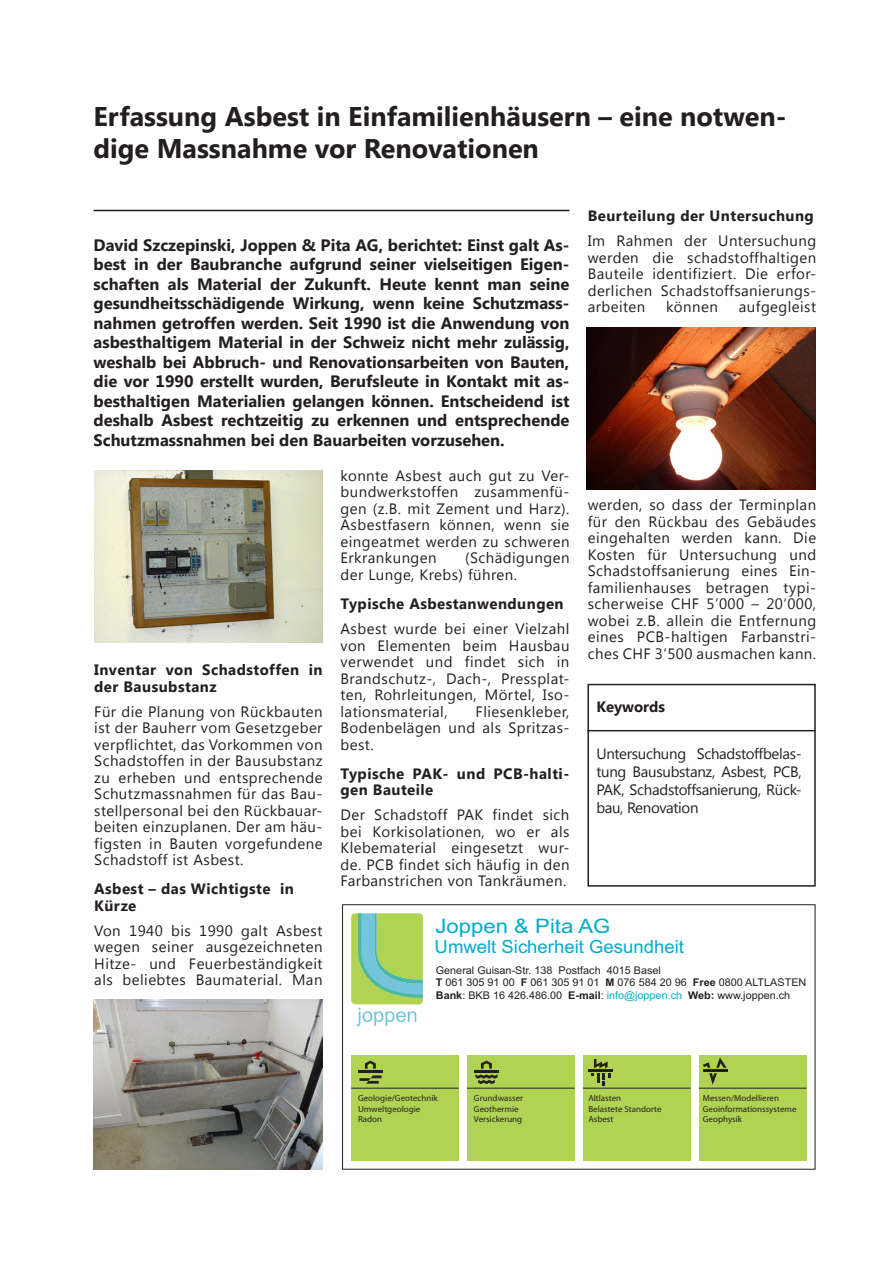
<style>
.page{position:relative;width:893px;height:1263px;background:#fff}
.page>*{position:absolute;margin:0;border:0;box-sizing:border-box;transform-origin:0 0}
.t1{font:700 27px/32.4px "Segoe UI";color:#231f20}
.t2{font:19.95px "Arial";color:#00accc;scale:1.11 1}
.t3{font:18.15px "Arial";color:#00accc}
.t4{font:700 16.5px/19.5px "Segoe UI";color:#231f20;text-align:justify}
.t5{font:15px/16.5px "Segoe UI";letter-spacing:.03em;color:#231f20;text-align:justify}
.t6{font:700 15px/16.5px "Segoe UI";letter-spacing:.03em;color:#231f20}
.t7{font:700 15px "Segoe UI";color:#231f20}
.t8{font:10.65px/12.8px "Arial";color:#231f20}
.t9{font:8.85px/10.5px "Myriad Pro";color:#231f20}
.s1{font-weight:700}
.s2{color:#00accc}
</style>
<div class="page">
<div style="left:587px;top:684px;width:229px;height:203px;border:2px solid #231f20"></div>
<hr style="left:94px;top:210px;width:475px;height:1px;background:#231f20">
<div style="left:342px;top:904px;width:473px;height:265px;border:1px solid #231f20"></div>
<div style="left:467px;top:1055px;width:108px;height:106px;background:#b0d354"></div>
<div style="left:699px;top:1055px;width:107px;height:106px;background:#b0d354"></div>
<div style="left:351px;top:1055px;width:108px;height:106px;background:#b0d354"></div>
<div style="left:583px;top:1055px;width:107px;height:106px;background:#b0d354"></div>
<svg style="left:359px;top:1075px;width:22px;height:9px"></svg>
<hr style="left:358px;top:1070px;width:25px;height:3px;background:#231f20">
<svg style="left:365px;top:1060px;width:11px;height:9px"></svg>
<hr style="left:588px;top:1069px;width:25px;height:3px;background:#231f20">
<svg style="left:591px;top:1059px;width:19px;height:26px"></svg>
<hr style="left:703px;top:1069px;width:25px;height:3px;background:#231f20">
<svg style="left:703px;top:1057px;width:24px;height:28px"></svg>
<hr style="left:474px;top:1070px;width:25px;height:3px;background:#231f20">
<svg style="left:481px;top:1060px;width:11px;height:9px"></svg>
<svg style="left:475px;top:1075px;width:23px;height:9px"></svg>
<hr style="left:699px;top:1088px;width:107px;height:1px;background:#231f20">
<hr style="left:583px;top:1088px;width:107px;height:1px;background:#231f20">
<hr style="left:351px;top:1088px;width:108px;height:1px;background:#231f20">
<hr style="left:467px;top:1088px;width:108px;height:1px;background:#231f20">
<svg style="left:351px;top:913px;width:73px;height:113px"></svg>
<img style="left:94px;top:471px;width:228px;height:171px">
<hr style="left:587px;top:730px;width:229px;height:1px;background:#231f20">
<img style="left:94px;top:1000px;width:228px;height:169px">
<img style="left:587px;top:327px;width:228px;height:162px">
<p class="t1" style="left:94px;top:99px;width:695px">Erfassung Asbest in Einfamilienhäusern – eine notwen&shy;dige Massnahme vor Renovationen</p>
<p class="t4" style="left:94px;top:234px;width:477px">David Szczepinski, Joppen &amp; Pita AG, berichtet: Einst galt As&shy;best in der Baubranche aufgrund seiner vielseitigen Eigen&shy;schaften als Material der Zukunft. Heute kennt man seine gesundheitsschädigende Wirkung, wenn keine Schutzmass&shy;nahmen getroffen werden. Seit 1990 ist die Anwendung von asbesthaltigem Material in der Schweiz nicht mehr zulässig, weshalb bei Abbruch- und Renovationsarbeiten von Bauten, die vor 1990 erstellt wurden, Berufsleute in Kontakt mit as&shy;besthaltigen Materialien gelangen können. Entscheidend ist deshalb Asbest rechtzeitig zu erkennen und entsprechende Schutzmassnahmen bei den Bauarbeiten vorzusehen.</p>
<p class="t6" style="left:588px;top:207px;width:228px">Beurteilung der Untersuchung</p>
<p class="t5" style="left:588px;top:232px;width:230px">Im Rahmen der Untersuchung werden die schadstoffhaltigen Bauteile identifiziert. Die erfor&shy;derlichen Schadstoffsanierungs&shy;arbeiten</p>
<p class="t5" style="left:666px;top:298px;width:53px">können</p>
<p class="t5" style="left:739px;top:298px;width:79px">aufgegleist</p>
<p class="t6" style="left:94px;top:661px;width:230px">Inventar von Schadstoffen in der Bausubstanz</p>
<p class="t5" style="left:94px;top:702px;width:230px">Für die Planung von Rückbauten ist der Bauherr vom Gesetzgeber verpflichtet, das Vorkommen von Schadstoffen in der Bausubstanz zu erheben und entsprechende Schutzmassnahmen für das Bau&shy;stellpersonal bei den Rückbauar&shy;beiten einzuplanen. Der am häu&shy;figsten in Bauten vorgefundene Schadstoff ist Asbest.</p>
<p class="t6" style="left:94px;top:880px;width:201px">Asbest – das Wichtigste in<br>Kürze</p>
<p class="t5" style="left:94px;top:921px;width:230px">Von 1940 bis 1990 galt Asbest wegen seiner ausgezeichneten Hitze- und Feuerbeständigkeit als beliebtes Baumaterial. Man</p>
<p class="t5" style="left:340px;top:467px;width:230px">konnte Asbest auch gut zu Ver&shy;bundwerkstoffen zusammenfü&shy;gen (z.B. mit Zement und Harz).<br>Asbestfasern können, wenn sie eingeatmet werden zu schweren Erkrankungen</p>
<p class="t5" style="left:340px;top:549px;width:230px;text-indent:125px">(Schädigungen der Lunge, Krebs) führen.</p>
<p class="t6" style="left:340px;top:595px;width:225px">Typische Asbestanwendungen</p>
<p class="t5" style="left:340px;top:620px;width:230px">Asbest wurde bei einer Vielzahl von Elementen beim Hausbau verwendet und findet sich in Brandschutz-, Dach-, Pressplat&shy;ten, Rohrleitungen, Mörtel, Iso&shy;lationsmaterial,</p>
<p class="t5" style="left:340px;top:702px;width:230px;text-indent:135px">Fliesenkleber, Bodenbelägen und als Spritzas&shy;best.</p>
<p class="t6" style="left:340px;top:764px;width:230px">Typische PAK- und PCB-halti&shy;gen Bauteile</p>
<p class="t5" style="left:340px;top:806px;width:230px">Der Schadstoff PAK findet sich bei Korkisolationen, wo er als Klebematerial eingesetzt wur&shy;de. PCB findet sich häufig in den Farbanstrichen von Tankräumen.</p>
<p class="t5" style="left:588px;top:496px;width:230px">werden, so dass der Terminplan für den Rückbau des Gebäudes eingehalten werden kann. Die Kosten für Untersuchung und Schadstoffsanierung eines Ein&shy;familienhauses betragen typi&shy;scherweise CHF 5‘000 – 20‘000, wobei z.B. allein die Entfernung eines PCB-haltigen Farbanstri&shy;ches CHF 3‘500 ausmachen kann.</p>
<p class="t7" style="left:596px;top:695px;width:70px">Keywords</p>
<p class="t5" style="left:596px;top:744px;width:207px;line-height:18px">Untersuchung Schadstoffbelas&shy;tung Bausubstanz, Asbest, PCB, PAK, Schadstoffsanierung, Rück&shy;bau, Renovation</p>
<p class="t2" style="left:435px;top:912px;width:159px">Joppen &amp; Pita AG</p>
<p class="t3" style="left:435px;top:935px;width:251px">Umwelt Sicherheit Gesundheit</p>
<p class="t8" style="left:436px;top:964px;width:372px">General Guisan-Str. 138 Postfach 4015 Basel<br><span class="s1">T</span> 061 305 91 00 <span class="s1">F</span> 061 305 91 01 <span class="s1">M</span> 076 584 20 96 <span class="s1">Free</span> 0800 ALTLASTEN<br><span class="s1">Bank</span>: BKB 16 426.486.00 <span class="s1">E-mail</span>: <span class="s2">info@joppen.ch</span> <span class="s1">Web:</span> www.joppen.ch</p>
<p class="t9" style="left:358px;top:1093px;width:81px">Geologie/Geotechnik<br>Umweltgeologie<br>Radon</p>
<p class="t9" style="left:474px;top:1093px;width:51px">Grundwasser<br>Geothermie<br>Versickerung</p>
<p class="t9" style="left:588px;top:1093px;width:75px">Altlasten<br>Belastete Standorte<br>Asbest</p>
<p class="t9" style="left:703px;top:1093px;width:95px">Messen/Modellieren<br>Geoinformationssysteme<br>Geophysik</p>
</div>
